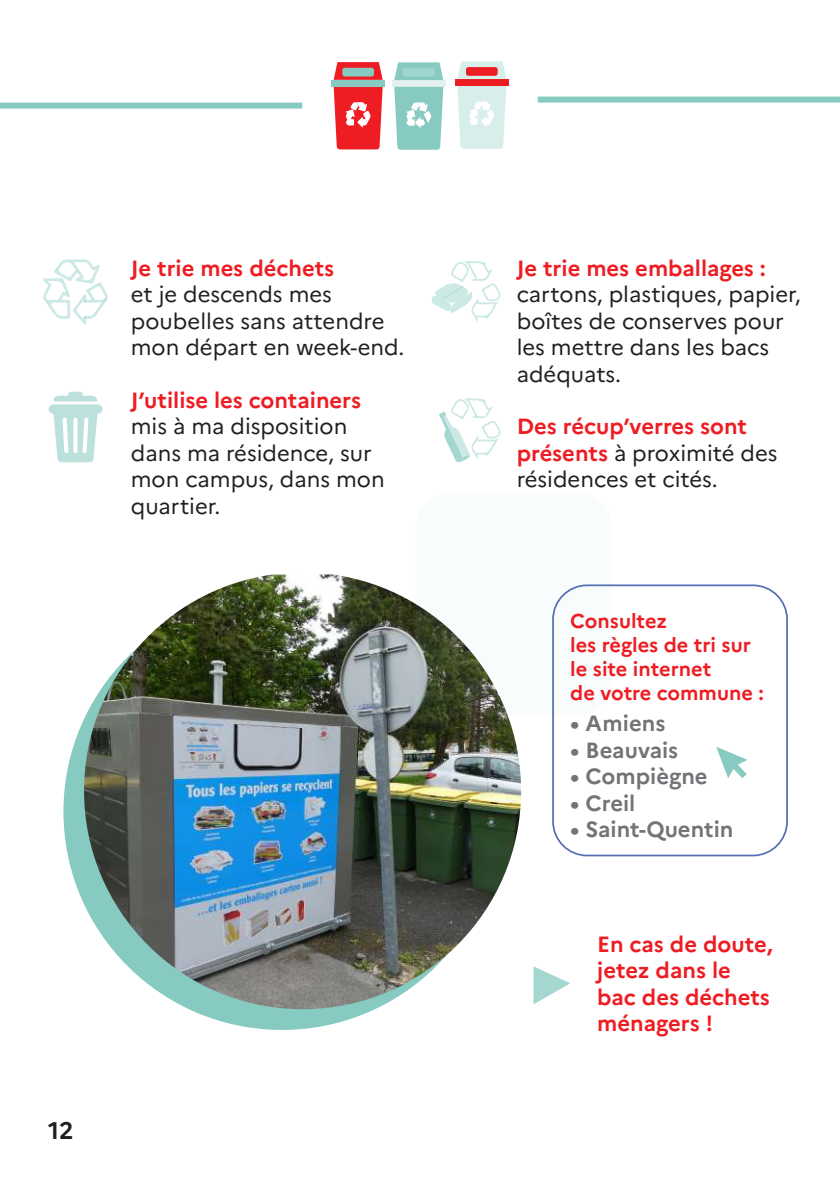
<style>
.page{position:relative;width:840px;height:1191px;background:#fff}
.page>*{position:absolute;margin:0;border:0;box-sizing:border-box;transform-origin:0 0}
.t1{font:700 24px "Marianne";color:#231f20}
.t2{font:22px/26.4px "Marianne";color:#231f20}
.t3{font:700 22px/26.4px "Marianne";color:#ee1d23}
.t4{font:700 22px "Marianne";color:#727477}
.t5{font:700 20px/24px "Marianne";color:#ee1d23}
.s1{font-weight:700;color:#ee1d23}
</style>
<div class="page">
<div style="left:63px;top:593px;width:437px;height:437px;background:#86cac1;border-radius:50%"></div>
<img style="left:84px;top:574px;width:436px;height:435px">
<svg style="left:43px;top:259px;width:65px;height:65px"></svg>
<svg style="left:48px;top:391px;width:54px;height:71px"></svg>
<svg style="left:432px;top:261px;width:69px;height:61px"></svg>
<svg style="left:439px;top:398px;width:62px;height:64px"></svg>
<svg style="left:533px;top:966px;width:37px;height:38px"></svg>
<svg style="left:716px;top:746px;width:31px;height:32px"></svg>
<svg style="left:415px;top:493px;width:196px;height:222px"></svg>
<div style="left:552px;top:584px;width:235px;height:272px;border:2px solid #566eb3;border-radius:34px"></div>
<div style="left:331px;top:80px;width:54px;height:6px;background:#86cac1"></div>
<svg style="left:333px;top:62px;width:49px;height:18px"></svg>
<div style="left:342px;top:68px;width:32px;height:9px;background:#86cac1;border-radius:2px"></div>
<svg style="left:333px;top:86px;width:49px;height:63px;background:#ef454a"></svg>
<div style="left:391px;top:80px;width:54px;height:7px;background:#e3f2f0"></div>
<svg style="left:394px;top:62px;width:49px;height:18px"></svg>
<div style="left:403px;top:68px;width:31px;height:9px;background:#a1d6cf;border-radius:2px"></div>
<svg style="left:394px;top:87px;width:49px;height:63px;background:#9ad3cb"></svg>
<div style="left:454px;top:79px;width:54px;height:7px;background:#ee1d23"></div>
<svg style="left:457px;top:61px;width:49px;height:18px"></svg>
<div style="left:465px;top:67px;width:32px;height:9px;background:#ee1d23;border-radius:2px"></div>
<svg style="left:457px;top:86px;width:49px;height:63px"></svg>
<div style="left:0;top:103px;width:302px;height:6px;background:#86cac1"></div>
<div style="left:537px;top:97px;width:302px;height:6px;background:#86cac1"></div>
<p class="t3" style="left:131px;top:255px;width:205px">Je trie mes déchets</p>
<p class="t2" style="left:131px;top:281px;width:275px">et je descends mes poubelles sans attendre mon départ en week-end.</p>
<p class="t3" style="left:131px;top:387px;width:232px">J’utilise les containers</p>
<p class="t2" style="left:131px;top:413px;width:255px">mis à ma disposition dans ma résidence, sur mon campus, dans mon quartier.</p>
<p class="t1" style="left:48px;top:1115px;width:27px">12</p>
<p class="t3" style="left:516px;top:255px;width:250px">Je trie mes emballages :</p>
<p class="t2" style="left:516px;top:281px;width:285px">cartons, plastiques, papier, boîtes de conserves pour les mettre dans les bacs adéquats.</p>
<p class="t2" style="left:516px;top:413px;width:262px"><span class="s1">Des récup’verres sont présents</span> à proximité des résidences et cités.</p>
<p class="t5" style="left:570px;top:608px;width:195px">Consultez<br>les règles de tri sur le site internet<br>de votre commune :</p>
<p class="t4" style="left:570px;top:710px;width:97px">• Amiens</p>
<p class="t4" style="left:570px;top:736px;width:109px">• Beauvais</p>
<p class="t4" style="left:570px;top:763px;width:139px">• Compiègne</p>
<p class="t4" style="left:570px;top:789px;width:67px">• Creil</p>
<p class="t4" style="left:570px;top:815px;width:164px">• Saint-Quentin</p>
<p class="t3" style="left:597px;top:930px;width:177px">En cas de doute, jetez dans le bac des déchets ménagers !</p>
</div>
